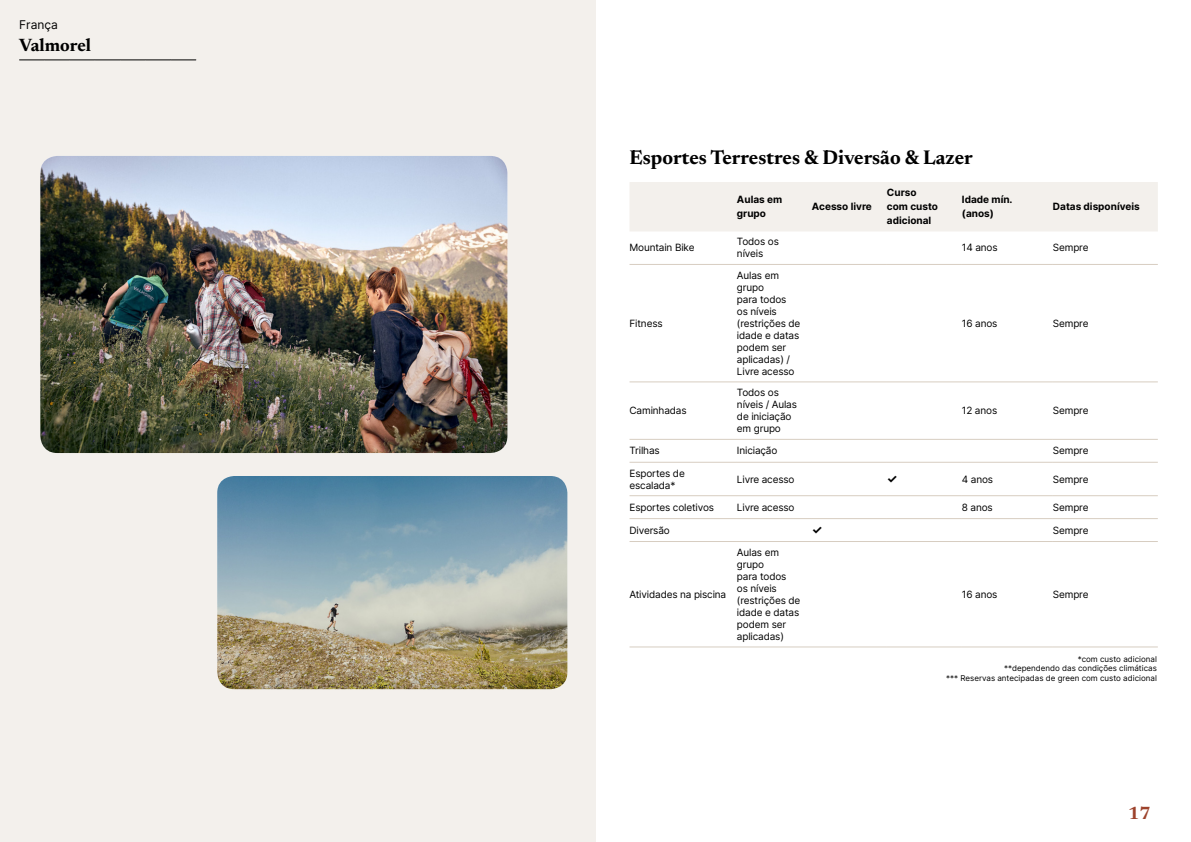
<style>
.page{position:relative;width:1191px;height:842px;background:#fff}
.page>*{position:absolute;margin:0;border:0;box-sizing:border-box;transform-origin:0 0}
.t1{font:700 20px "Newsreader 24 pt";color:#000}
.t2{font:700 18px "Newsreader 24 pt";color:#000}
.t3{font:700 18px "Newsreader 24 pt";color:#9d432c}
.t4{font:12px "Inter";color:#000}
.t5{font:700 12px "Inter";color:#000}
.t6{font:10px/12px "Inter";letter-spacing:-.015em;color:#000}
.t7{font:700 10px/14px "Inter";color:#000}
.t8{font:8px/9.6px "Inter";color:#000;text-align:right}
</style>
<div class="page">
<div style="left:0;top:0;width:595px;height:842px;background:#f3f0ec"></div>
<img style="left:40px;top:156px;width:467px;height:297px">
<img style="left:217px;top:476px;width:350px;height:213px">
<svg style="left:20px;top:60px;width:176px;height:1px"></svg>
<div style="left:630px;top:182px;width:527px;height:49px;background:#f3f0ec"></div>
<hr style="left:629px;top:264px;width:108px;height:1px;background:#d7cdc1">
<hr style="left:737px;top:264px;width:75px;height:1px;background:#d7cdc1">
<hr style="left:812px;top:264px;width:75px;height:1px;background:#d7cdc1">
<hr style="left:887px;top:264px;width:75px;height:1px;background:#d7cdc1">
<hr style="left:962px;top:264px;width:91px;height:1px;background:#d7cdc1">
<hr style="left:1053px;top:264px;width:104px;height:1px;background:#d7cdc1">
<hr style="left:629px;top:381px;width:108px;height:1px;background:#d7cdc1">
<hr style="left:737px;top:381px;width:75px;height:1px;background:#d7cdc1">
<hr style="left:812px;top:381px;width:75px;height:1px;background:#d7cdc1">
<hr style="left:887px;top:381px;width:75px;height:1px;background:#d7cdc1">
<hr style="left:962px;top:381px;width:91px;height:1px;background:#d7cdc1">
<hr style="left:1053px;top:381px;width:104px;height:1px;background:#d7cdc1">
<hr style="left:629px;top:439px;width:108px;height:1px;background:#d7cdc1">
<hr style="left:737px;top:439px;width:75px;height:1px;background:#d7cdc1">
<hr style="left:812px;top:439px;width:75px;height:1px;background:#d7cdc1">
<hr style="left:887px;top:439px;width:75px;height:1px;background:#d7cdc1">
<hr style="left:962px;top:439px;width:91px;height:1px;background:#d7cdc1">
<hr style="left:1053px;top:439px;width:104px;height:1px;background:#d7cdc1">
<hr style="left:629px;top:462px;width:108px;height:1px;background:#d7cdc1">
<hr style="left:737px;top:462px;width:75px;height:1px;background:#d7cdc1">
<hr style="left:812px;top:462px;width:75px;height:1px;background:#d7cdc1">
<hr style="left:887px;top:462px;width:75px;height:1px;background:#d7cdc1">
<hr style="left:962px;top:462px;width:91px;height:1px;background:#d7cdc1">
<hr style="left:1053px;top:462px;width:104px;height:1px;background:#d7cdc1">
<hr style="left:629px;top:495px;width:108px;height:1px;background:#d7cdc1">
<hr style="left:737px;top:495px;width:75px;height:1px;background:#d7cdc1">
<hr style="left:812px;top:495px;width:75px;height:1px;background:#d7cdc1">
<hr style="left:887px;top:495px;width:75px;height:1px;background:#d7cdc1">
<hr style="left:962px;top:495px;width:91px;height:1px;background:#d7cdc1">
<hr style="left:1053px;top:495px;width:104px;height:1px;background:#d7cdc1">
<hr style="left:629px;top:518px;width:108px;height:1px;background:#d7cdc1">
<hr style="left:737px;top:518px;width:75px;height:1px;background:#d7cdc1">
<hr style="left:812px;top:518px;width:75px;height:1px;background:#d7cdc1">
<hr style="left:887px;top:518px;width:75px;height:1px;background:#d7cdc1">
<hr style="left:962px;top:518px;width:91px;height:1px;background:#d7cdc1">
<hr style="left:1053px;top:518px;width:104px;height:1px;background:#d7cdc1">
<hr style="left:629px;top:541px;width:108px;height:1px;background:#d7cdc1">
<hr style="left:737px;top:541px;width:75px;height:1px;background:#d7cdc1">
<hr style="left:812px;top:541px;width:75px;height:1px;background:#d7cdc1">
<hr style="left:887px;top:541px;width:75px;height:1px;background:#d7cdc1">
<hr style="left:962px;top:541px;width:91px;height:1px;background:#d7cdc1">
<hr style="left:1053px;top:541px;width:104px;height:1px;background:#d7cdc1">
<hr style="left:629px;top:646px;width:108px;height:1px;background:#d7cdc1">
<hr style="left:737px;top:646px;width:75px;height:1px;background:#d7cdc1">
<hr style="left:812px;top:646px;width:75px;height:1px;background:#d7cdc1">
<hr style="left:887px;top:646px;width:75px;height:1px;background:#d7cdc1">
<hr style="left:962px;top:646px;width:91px;height:1px;background:#d7cdc1">
<hr style="left:1053px;top:646px;width:104px;height:1px;background:#d7cdc1">
<p class="t4" style="left:19px;top:15px;width:40px">França</p>
<h2 class="t2" style="left:19px;top:32px;width:73px">Valmorel</h2>
<h1 class="t1" style="left:629px;top:143px;width:345px">Esportes Terrestres &amp; Diversão &amp; Lazer</h1>
<p class="t7" style="left:737px;top:193px;width:47px">Aulas em grupo</p>
<p class="t7" style="left:812px;top:200px;width:61px">Acesso livre</p>
<p class="t7" style="left:887px;top:186px;width:53px">Curso com custo adicional</p>
<p class="t7" style="left:962px;top:193px;width:52px">Idade mín. (anos)</p>
<p class="t7" style="left:1053px;top:200px;width:88px">Datas disponíveis</p>
<p class="t6" style="left:629px;top:241px;width:66px">Mountain Bike</p>
<p class="t6" style="left:737px;top:235px;width:43px">Todos os níveis</p>
<p class="t6" style="left:962px;top:241px;width:37px">14 anos</p>
<p class="t6" style="left:1053px;top:241px;width:37px">Sempre</p>
<p class="t6" style="left:629px;top:317px;width:35px">Fitness</p>
<p class="t6" style="left:629px;top:404px;width:59px">Caminhadas</p>
<p class="t6" style="left:737px;top:269px;width:65px">Aulas em grupo<br>para todos<br>os níveis (restrições de idade e datas podem ser aplicadas) /<br>Livre acesso</p>
<p class="t6" style="left:737px;top:386px;width:62px">Todos os níveis / Aulas de iniciação em grupo</p>
<p class="t6" style="left:962px;top:317px;width:37px">16 anos</p>
<p class="t6" style="left:1053px;top:317px;width:37px">Sempre</p>
<p class="t6" style="left:962px;top:404px;width:37px">12 anos</p>
<p class="t6" style="left:1053px;top:404px;width:37px">Sempre</p>
<p class="t6" style="left:629px;top:445px;width:32px">Trilhas</p>
<p class="t6" style="left:737px;top:445px;width:42px">Iniciação</p>
<p class="t6" style="left:1053px;top:445px;width:37px">Sempre</p>
<p class="t6" style="left:629px;top:467px;width:57px">Esportes de escalada*</p>
<p class="t6" style="left:737px;top:473px;width:59px">Livre acesso</p>
<p class="t5" style="left:887px;top:470px;width:12px">✓</p>
<p class="t6" style="left:962px;top:473px;width:33px">4 anos</p>
<p class="t6" style="left:1053px;top:473px;width:37px">Sempre</p>
<p class="t6" style="left:629px;top:501px;width:86px">Esportes coletivos</p>
<p class="t6" style="left:737px;top:501px;width:59px">Livre acesso</p>
<p class="t6" style="left:962px;top:501px;width:32px">8 anos</p>
<p class="t6" style="left:1053px;top:501px;width:37px">Sempre</p>
<p class="t6" style="left:629px;top:524px;width:42px">Diversão</p>
<p class="t5" style="left:812px;top:521px;width:12px">✓</p>
<p class="t6" style="left:1053px;top:524px;width:37px">Sempre</p>
<p class="t6" style="left:629px;top:588px;width:98px">Atividades na piscina</p>
<p class="t6" style="left:737px;top:546px;width:65px">Aulas em grupo<br>para todos<br>os níveis (restrições de idade e datas podem ser aplicadas)</p>
<p class="t6" style="left:962px;top:588px;width:37px">16 anos</p>
<p class="t6" style="left:1053px;top:588px;width:37px">Sempre</p>
<p class="t8" style="left:946px;top:654px;width:212px">*com custo adicional<br>**dependendo das condições climáticas<br>*** Reservas antecipadas de green com custo adicional</p>
<h2 class="t3" style="left:1128px;top:800px;width:24px">17</h2>
</div>
